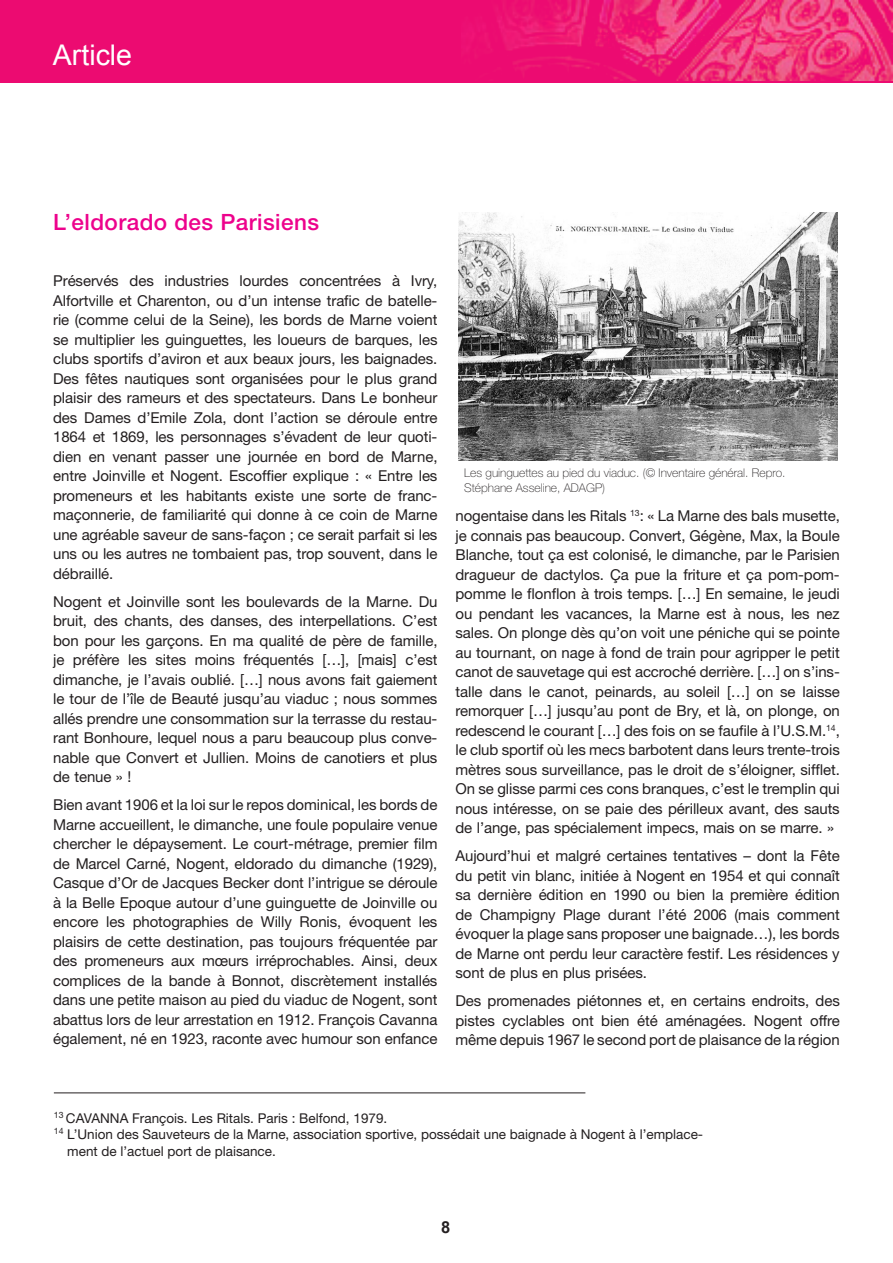
<style>
.page{position:relative;width:893px;height:1263px;background:#fff}
.page>*{position:absolute;margin:0;border:0;box-sizing:border-box;transform-origin:0 0}
.t1{font:28.5px "Arial";color:#fff}
.T1{font:500 22.5px "Helvetica Neue";letter-spacing:.02em;color:#ed028c}
.t2{font:700 16.5px "Arial";color:#231f20}
.TEXTE{font:15px/19.5px "Helvetica Neue";letter-spacing:-.005em;color:#231f20;text-align:justify}
.t3{font:13.5px/16.5px "Helvetica Neue";color:#231f20}
.L2GENDES{font:100 12px/15px "Helvetica Neue";color:#231f20}
</style>
<div class="page">
<div style="left:0;top:0;width:892px;height:82px;background:#ec0b71"></div>
<img style="left:488px;top:0;width:404px;height:81px">
<hr style="left:892px;top:0;width:1px;height:82px;background:#ec0b71">
<img style="left:458px;top:213px;width:379px;height:248px">
<hr style="left:54px;top:1093px;width:531px;height:1px;background:#231f20">
<h1 class="t1" style="left:53px;top:37px;width:81px">Article</h1>
<p class="T1" style="left:53px;top:209px;width:267px">L’eldorado des Parisiens</p>
<p class="TEXTE" style="left:53px;top:271px;width:386px">Préservés des industries lourdes concentrées à Ivry, Alfortville et Charenton, ou d’un intense trafic de batelle&shy;rie (comme celui de la Seine), les bords de Marne voient se multiplier les guinguettes, les loueurs de barques, les clubs sportifs d’aviron et aux beaux jours, les baignades.<br>Des fêtes nautiques sont organisées pour le plus grand plaisir des rameurs et des spectateurs. Dans Le bonheur des Dames d’Emile Zola, dont l’action se déroule entre 1864 et 1869, les personnages s’évadent de leur quoti&shy;dien en venant passer une journée en bord de Marne, entre Joinville et Nogent. Escoffier explique : « Entre les promeneurs et les habitants existe une sorte de franc&shy;maçonnerie, de familiarité qui donne à ce coin de Marne une agréable saveur de sans-façon ; ce serait parfait si les uns ou les autres ne tombaient pas, trop souvent, dans le débraillé.</p>
<p class="TEXTE" style="left:53px;top:591px;width:386px">Nogent et Joinville sont les boulevards de la Marne. Du bruit, des chants, des danses, des interpellations. C’est bon pour les garçons. En ma qualité de père de famille, je préfère les sites moins fréquentés […], [mais] c’est dimanche, je l’avais oublié. […] nous avons fait gaiement le tour de l’île de Beauté jusqu’au viaduc ; nous sommes allés prendre une consommation sur la terrasse du restau&shy;rant Bonhoure, lequel nous a paru beaucoup plus conve&shy;nable que Convert et Jullien. Moins de canotiers et plus de tenue » !</p>
<p class="TEXTE" style="left:53px;top:795px;width:386px">Bien avant 1906 et la loi sur le repos dominical, les bords de Marne accueillent, le dimanche, une foule populaire venue chercher le dépaysement. Le court-métrage, premier film de Marcel Carné, Nogent, eldorado du dimanche (1929), Casque d’Or de Jacques Becker dont l’intrigue se déroule à la Belle Epoque autour d’une guinguette de Joinville ou encore les photographies de Willy Ronis, évoquent les plaisirs de cette destination, pas toujours fréquentée par des promeneurs aux mœurs irréprochables. Ainsi, deux complices de la bande à Bonnot, discrètement installés dans une petite maison au pied du viaduc de Nogent, sont abattus lors de leur arrestation en 1912. François Cavanna également, né en 1923, raconte avec humour son enfance</p>
<p class="L2GENDES" style="left:464px;top:465px;width:323px">Les guinguettes au pied du viaduc. (© Inventaire général. Repro.<br>Stéphane Asseline, ADAGP)</p>
<p class="TEXTE" style="left:455px;top:506px;width:386px">nogentaise dans les Ritals <sup>13</sup>: « La Marne des bals musette, je connais pas beaucoup. Convert, Gégène, Max, la Boule Blanche, tout ça est colonisé, le dimanche, par le Parisien dragueur de dactylos. Ça pue la friture et ça pom-pom&shy;pomme le flonflon à trois temps. […] En semaine, le jeudi ou pendant les vacances, la Marne est à nous, les nez sales. On plonge dès qu’on voit une péniche qui se pointe au tournant, on nage à fond de train pour agripper le petit canot de sauvetage qui est accroché derrière. […] on s’ins&shy;talle dans le canot, peinards, au soleil […] on se laisse remorquer […] jusqu’au pont de Bry, et là, on plonge, on redescend le courant […] des fois on se faufile à l’U.S.M.<sup>14</sup>, le club sportif où les mecs barbotent dans leurs trente-trois mètres sous surveillance, pas le droit de s’éloigner, sifflet.<br>On se glisse parmi ces cons branques, c’est le tremplin qui nous intéresse, on se paie des périlleux avant, des sauts de l’ange, pas spécialement impecs, mais on se marre. »</p>
<p class="TEXTE" style="left:455px;top:846px;width:386px">Aujourd’hui et malgré certaines tentatives – dont la Fête du petit vin blanc, initiée à Nogent en 1954 et qui connaît sa dernière édition en 1990 ou bien la première édition de Champigny Plage durant l’été 2006 (mais comment évoquer la plage sans proposer une baignade…), les bords de Marne ont perdu leur caractère festif. Les résidences y sont de plus en plus prisées.</p>
<p class="TEXTE" style="left:455px;top:991px;width:386px">Des promenades piétonnes et, en certains endroits, des pistes cyclables ont bien été aménagées. Nogent offre même depuis 1967 le second port de plaisance de la région</p>
<p class="t3" style="left:54px;top:1109px;width:335px"><sup>13</sup> CAVANNA François. Les Ritals. Paris : Belfond, 1979.</p>
<p class="t3" style="left:67px;top:1126px;width:637px;text-indent:-13px"><sup>14</sup> L’Union des Sauveteurs de la Marne, association sportive, possédait une baignade à Nogent à l’emplace&shy;ment de l’actuel port de plaisance.</p>
<p class="t2" style="left:441px;top:1216px;width:11px">8</p>
</div>
